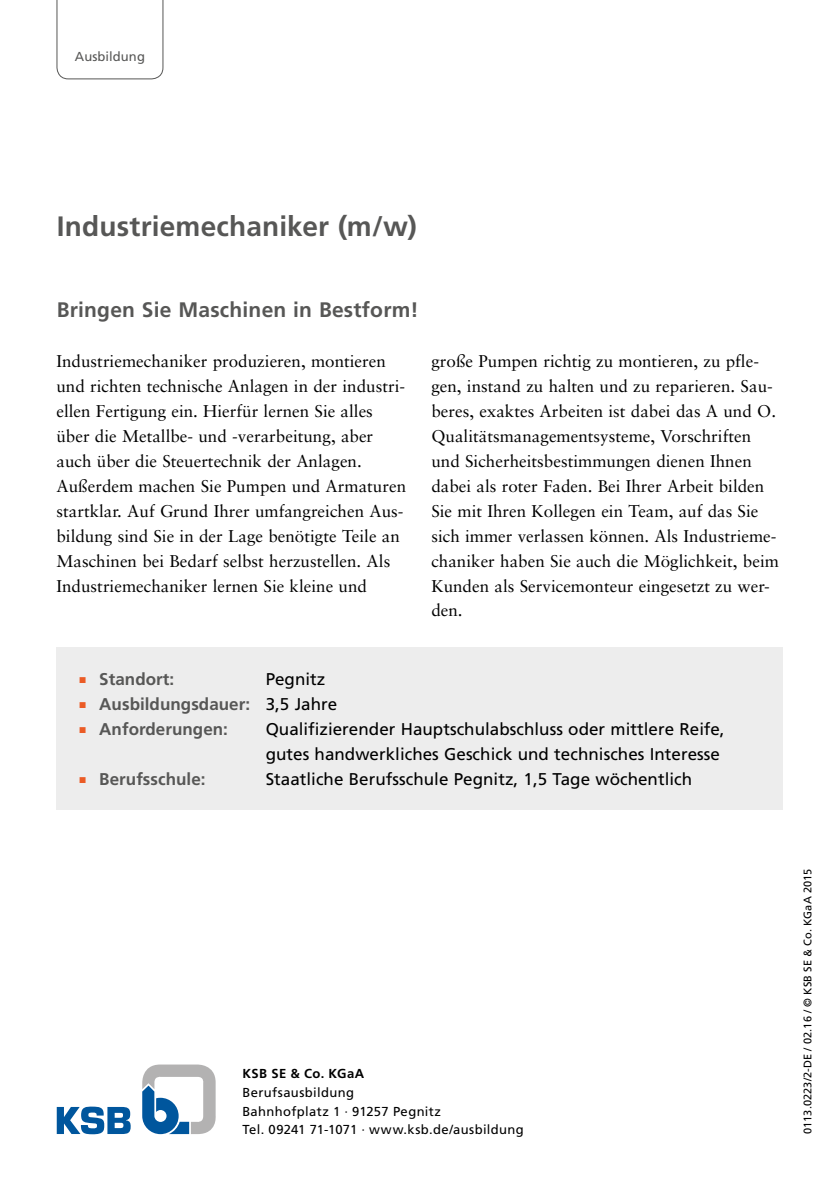
<style>
.page{position:relative;width:840px;height:1191px;background:#fff}
.page>*{position:absolute;margin:0;border:0;box-sizing:border-box;transform-origin:0 0}
.t1{font:700 28px "Frutiger LT Pro";letter-spacing:.005em;color:#575756}
.t2{font:700 21px "Frutiger LT Pro";letter-spacing:.01em;color:#575756}
.t3{font:17px/25px "Sabon LT Pro";color:#000}
.t4{font:17px/25px "Frutiger LT Pro";color:#000}
.t5{font:700 17px "Frutiger LT Pro";color:#575756}
.t6{font:13px/18.8px "Frutiger LT Pro";letter-spacing:.03em;color:#000}
.t7{font:700 13px "Frutiger LT Pro";letter-spacing:.03em;color:#000}
.t8{font:13px "Frutiger LT Pro";letter-spacing:.005em;color:#575756}
.t9{font:11px "Frutiger LT Pro";letter-spacing:.01em;color:#000}
.s1{color:#eb5b25}
.s2{font-weight:400;color:#000}
</style>
<div class="page">
<div style="left:57px;top:647px;width:725px;height:162px;background:#ededed"></div>
<svg style="left:142px;top:1064px;width:73px;height:70px"></svg>
<svg style="left:57px;top:1106px;width:74px;height:28px"></svg>
<svg style="left:56px;top:0;width:107px;height:79px"></svg>
<p class="t8" style="left:75px;top:49px;width:71px">Ausbildung</p>
<h1 class="t1" style="left:57px;top:209px;width:361px">Industriemechaniker (m/w)</h1>
<p class="t2" style="left:57px;top:297px;width:363px">Bringen Sie Maschinen in Bestform!</p>
<p class="t3" style="left:56px;top:348px;width:351px">Industriemechaniker produzieren, montieren und richten technische Anlagen in der industri&shy;ellen Fertigung ein. Hierfür lernen Sie alles über die Metallbe- und -verarbeitung, aber auch über die Steuertechnik der Anlagen.<br>Außerdem machen Sie Pumpen und Armaturen startklar. Auf Grund Ihrer umfangreichen Aus&shy;bildung sind Sie in der Lage benötigte Teile an Maschinen bei Bedarf selbst herzustellen. Als Industriemechaniker lernen Sie kleine und</p>
<p class="t3" style="left:431px;top:348px;width:349px">große Pumpen richtig zu montieren, zu pfle&shy;gen, instand zu halten und zu reparieren. Sau&shy;beres, exaktes Arbeiten ist dabei das A und O.<br>Qualitätsmanagementsysteme, Vorschriften und Sicherheitsbestimmungen dienen Ihnen dabei als roter Faden. Bei Ihrer Arbeit bilden Sie mit Ihren Kollegen ein Team, auf das Sie sich immer verlassen können. Als Industrieme&shy;chaniker haben Sie auch die Möglichkeit, beim Kunden als Servicemonteur eingesetzt zu wer&shy;den.</p>
<p class="t5" style="left:79px;top:669px;width:96px"><span class="s1">■</span> Standort:</p>
<p class="t4" style="left:265px;top:667px;width:61px">Pegnitz</p>
<p class="t5" style="left:79px;top:694px;width:259px"><span class="s1">■</span> Ausbildungsdauer: <span class="s2">3,5 Jahre</span></p>
<p class="t5" style="left:79px;top:719px;width:150px"><span class="s1">■</span> Anforderungen:</p>
<p class="t4" style="left:265px;top:716px;width:460px">Qualifizierender Hauptschulabschluss oder mittlere Reife, gutes handwerkliches Geschick und technisches Interesse</p>
<p class="t5" style="left:79px;top:769px;width:128px"><span class="s1">■</span> Berufsschule:</p>
<p class="t4" style="left:265px;top:766px;width:428px">Staatliche Berufsschule Pegnitz, 1,5 Tage wöchentlich</p>
<p class="t7" style="left:242px;top:1065px;width:123px">KSB SE &amp; Co. KGaA</p>
<p class="t6" style="left:242px;top:1083px;width:283px">Berufsausbildung<br>Bahnhofplatz 1 · 91257 Pegnitz<br>Tel. 09241 71-1071 · www.ksb.de/ausbildung</p>
<p class="t9" style="left:800px;top:1134px;width:267px;rotate:-90deg">0113.0223/2-DE / 02.16 / © KSB SE &amp; Co. KGaA 2015</p>
</div>
